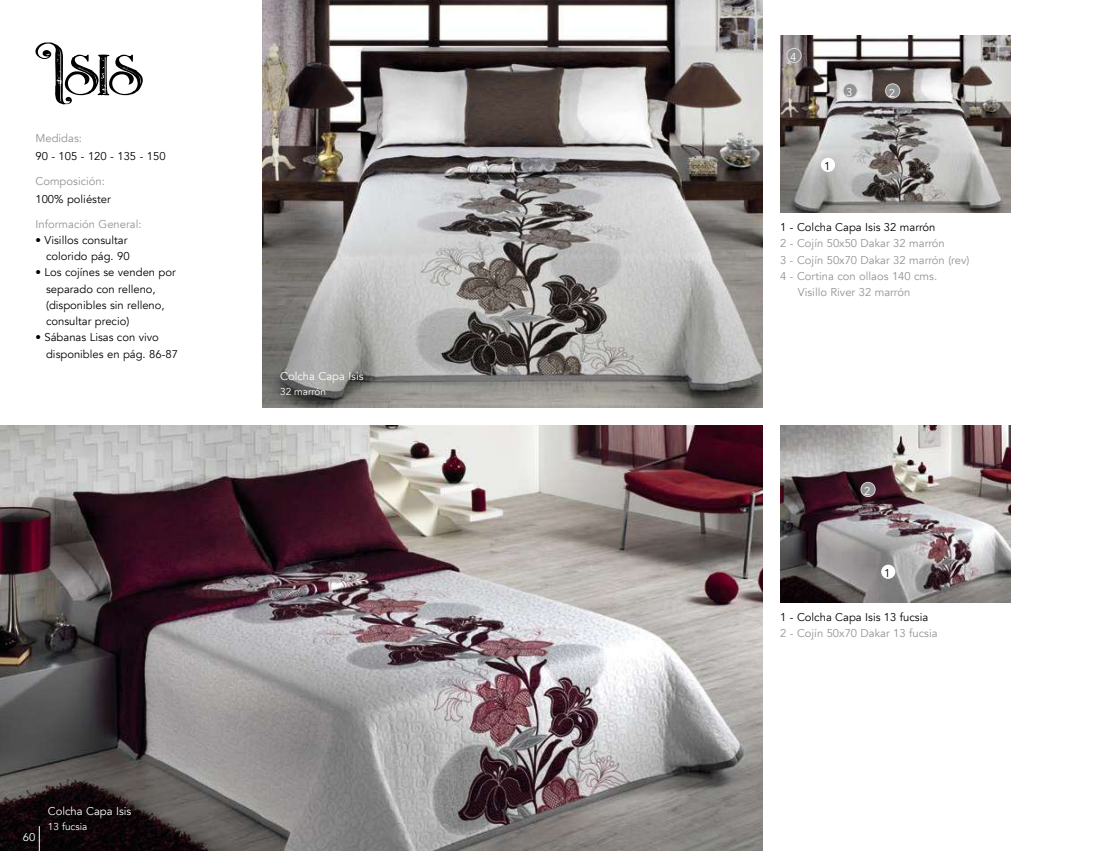
<style>
.page{position:relative;width:1117px;height:851px;background:#fff}
.page>*{position:absolute;margin:0;border:0;box-sizing:border-box;transform-origin:0 0}
.t1{font:81.25px "Castile Inline Grunge";color:#000;scale:1.2 1}
.t2{font:11.25px/16.2px "Avenir";color:#000}
.t3{font:11.25px "Avenir";color:#939393}
.t4{font:11.25px "Avenir";color:#fff}
.t5{font:10px "Avenir";color:#fff}
</style>
<div class="page">
<img style="left:262px;top:0;width:500px;height:407px">
<img style="left:0;top:425px;width:762px;height:425px">
<img style="left:780px;top:35px;width:230px;height:178px">
<img style="left:780px;top:425px;width:230px;height:177px">
<div style="left:820px;top:158px;width:14px;height:14px;background:#fff;border-radius:50%"></div>
<div style="left:885px;top:84px;width:14px;height:14px;background:#939393;border-radius:50%"></div>
<div style="left:885px;top:84px;width:14px;height:14px;border:1px solid #d6d6d6;border-radius:50%"></div>
<div style="left:842px;top:83px;width:15px;height:15px;background:#939393;border-radius:50%"></div>
<div style="left:842px;top:83px;width:15px;height:15px;border:1px solid #d6d6d6;border-radius:50%"></div>
<div style="left:786px;top:48px;width:15px;height:15px;background:#939393;border-radius:50%"></div>
<div style="left:786px;top:48px;width:15px;height:15px;border:1px solid #d6d6d6;border-radius:50%"></div>
<div style="left:881px;top:564px;width:14px;height:14px;background:#fff;border-radius:50%"></div>
<div style="left:860px;top:482px;width:14px;height:14px;background:#939393;border-radius:50%"></div>
<div style="left:860px;top:482px;width:15px;height:14px;border:1px solid #d6d6d6;border-radius:50%"></div>
<svg style="left:39px;top:826px;width:1px;height:24px"></svg>
<h1 class="t1" style="left:35px;top:40px;width:91px">Isis</h1>
<p class="t3" style="left:35px;top:132px;width:48px">Medidas:</p>
<p class="t2" style="left:35px;top:148px;width:132px">90 - 105 - 120 - 135 - 150</p>
<p class="t3" style="left:35px;top:174px;width:71px">Composición:</p>
<p class="t2" style="left:35px;top:191px;width:77px">100% poliéster</p>
<p class="t3" style="left:35px;top:217px;width:107px">Información General:</p>
<p class="t2" style="left:35px;top:232px;width:96px;text-align:right">• Visillos consultar colorido pág. 90</p>
<p class="t2" style="left:46px;top:264px;width:131px;text-indent:-11px">• Los cojínes se venden por separado con relleno, (disponibles sin relleno, consultar precio)</p>
<p class="t2" style="left:46px;top:329px;width:133px;text-indent:-11px">• Sábanas Lisas con vivo disponibles en pág. 86-87</p>
<p class="t4" style="left:280px;top:370px;width:85px">Colcha Capa Isis</p>
<p class="t5" style="left:280px;top:386px;width:47px">32 marrón</p>
<p class="t4" style="left:23px;top:829px;width:14px">60</p>
<p class="t4" style="left:48px;top:803px;width:85px">Colcha Capa Isis</p>
<p class="t5" style="left:48px;top:820px;width:41px">13 fucsia</p>
<p class="t4" style="left:790px;top:50px;width:8px">4</p>
<p class="t4" style="left:846px;top:86px;width:8px">3</p>
<p class="t4" style="left:888px;top:86px;width:8px">2</p>
<p class="t2" style="left:823px;top:158px;width:8px">1</p>
<p class="t2" style="left:780px;top:219px;width:157px">1 - Colcha Capa Isis 32 marrón</p>
<p class="t3" style="left:780px;top:237px;width:166px">2 - Cojín 50x50 Dakar 32 marrón</p>
<p class="t3" style="left:780px;top:253px;width:191px">3 - Cojín 50x70 Dakar 32 marrón (rev)</p>
<p class="t3" style="left:780px;top:269px;width:158px">4 - Cortina con ollaos 140 cms.</p>
<p class="t3" style="left:797px;top:285px;width:114px">Visillo River 32 marrón</p>
<p class="t4" style="left:864px;top:484px;width:8px">2</p>
<p class="t2" style="left:884px;top:565px;width:8px">1</p>
<p class="t2" style="left:780px;top:609px;width:150px">1 - Colcha Capa Isis 13 fucsia</p>
<p class="t3" style="left:780px;top:626px;width:159px">2 - Cojín 50x70 Dakar 13 fucsia</p>
</div>
